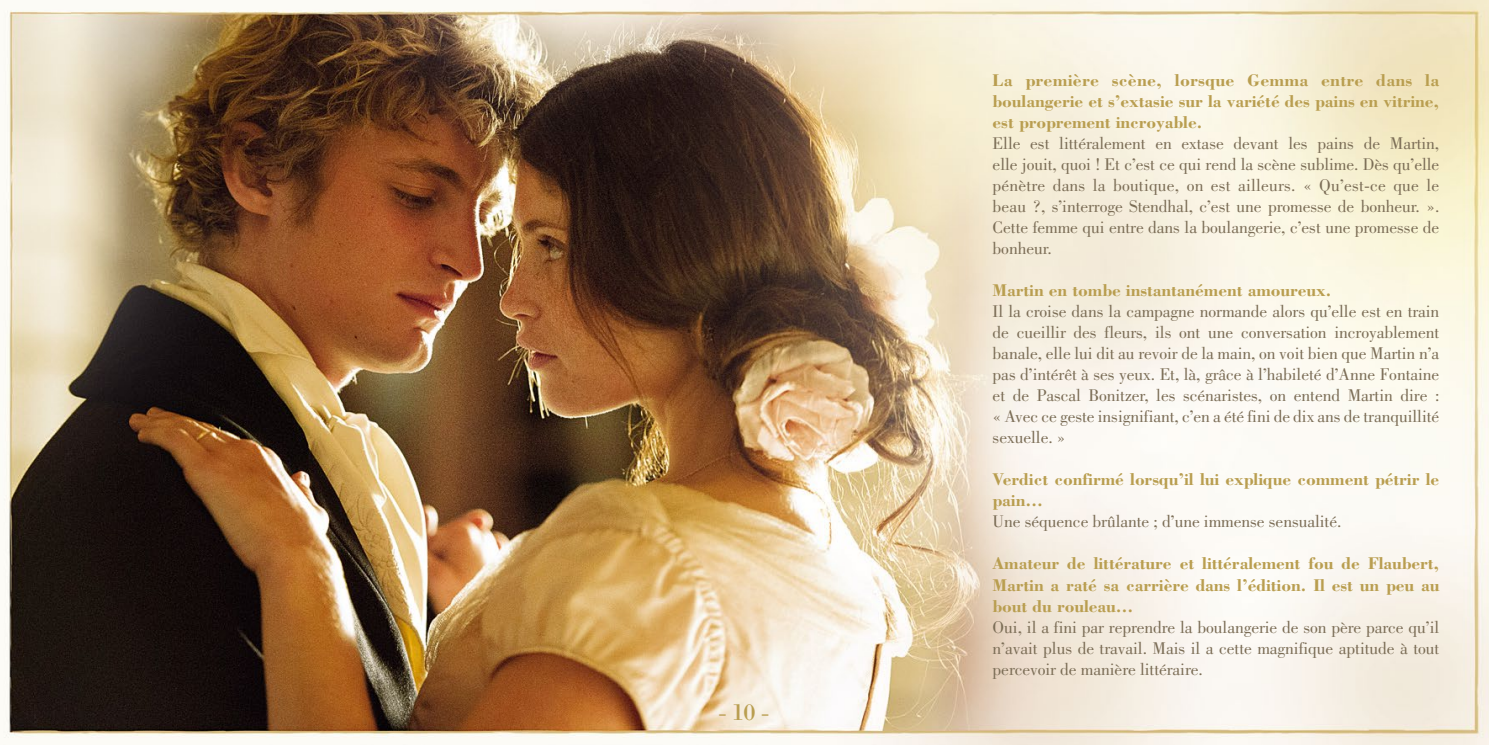
<style>
.page{position:relative;width:1489px;height:745px;background:#fff}
.page>*{position:absolute;margin:0;border:0;box-sizing:border-box;transform-origin:0 0}
.t1{font:24.5px "Bodoni";color:#b99e50}
.t2{font:17.5px/21px "Bodoni";letter-spacing:-.005em;color:#7b6d56;text-align:justify}
.t3{font:700 17.5px/21px "Bodoni";letter-spacing:-.005em;color:#b99e50;text-align:justify}
</style>
<div class="page">
<img style="left:3px;top:0;width:1485px;height:744px">
<h1 class="t1" style="left:718px;top:696px;width:52px">- 10 -</h1>
<p class="t3" style="left:992px;top:69px;width:448px">La première scène, lorsque Gemma entre dans la boulangerie et s’extasie sur la variété des pains en vitrine, est proprement incroyable.</p>
<p class="t2" style="left:992px;top:133px;width:448px">Elle est littéralement en extase devant les pains de Martin, elle jouit, quoi ! Et c’est ce qui rend la scène sublime. Dès qu’elle pénètre dans la boutique, on est ailleurs. « Qu’est-ce que le beau ?, s’interroge Stendhal, c’est une promesse de bonheur. ».<br>Cette femme qui entre dans la boulangerie, c’est une promesse de bonheur.</p>
<p class="t3" style="left:992px;top:279px;width:340px">Martin en tombe instantanément amoureux.</p>
<p class="t2" style="left:992px;top:301px;width:448px">Il la croise dans la campagne normande alors qu’elle est en train de cueillir des fleurs, ils ont une conversation incroyablement banale, elle lui dit au revoir de la main, on voit bien que Martin n’a pas d’intérêt à ses yeux. Et, là, grâce à l’habileté d’Anne Fontaine et de Pascal Bonitzer, les scénaristes, on entend Martin dire : « Avec ce geste insignifiant, c’en a été fini de dix ans de tranquillité sexuelle. »</p>
<p class="t3" style="left:992px;top:468px;width:448px">Verdict confirmé lorsqu’il lui explique comment pétrir le pain…</p>
<p class="t2" style="left:992px;top:511px;width:350px">Une séquence brûlante ; d’une immense sensualité.</p>
<p class="t3" style="left:992px;top:552px;width:448px">Amateur de littérature et littéralement fou de Flaubert, Martin a raté sa carrière dans l’édition. Il est un peu au bout du rouleau…</p>
<p class="t2" style="left:992px;top:616px;width:448px">Oui, il a fini par reprendre la boulangerie de son père parce qu’il n’avait plus de travail. Mais il a cette magnifique aptitude à tout percevoir de manière littéraire.</p>
</div>
